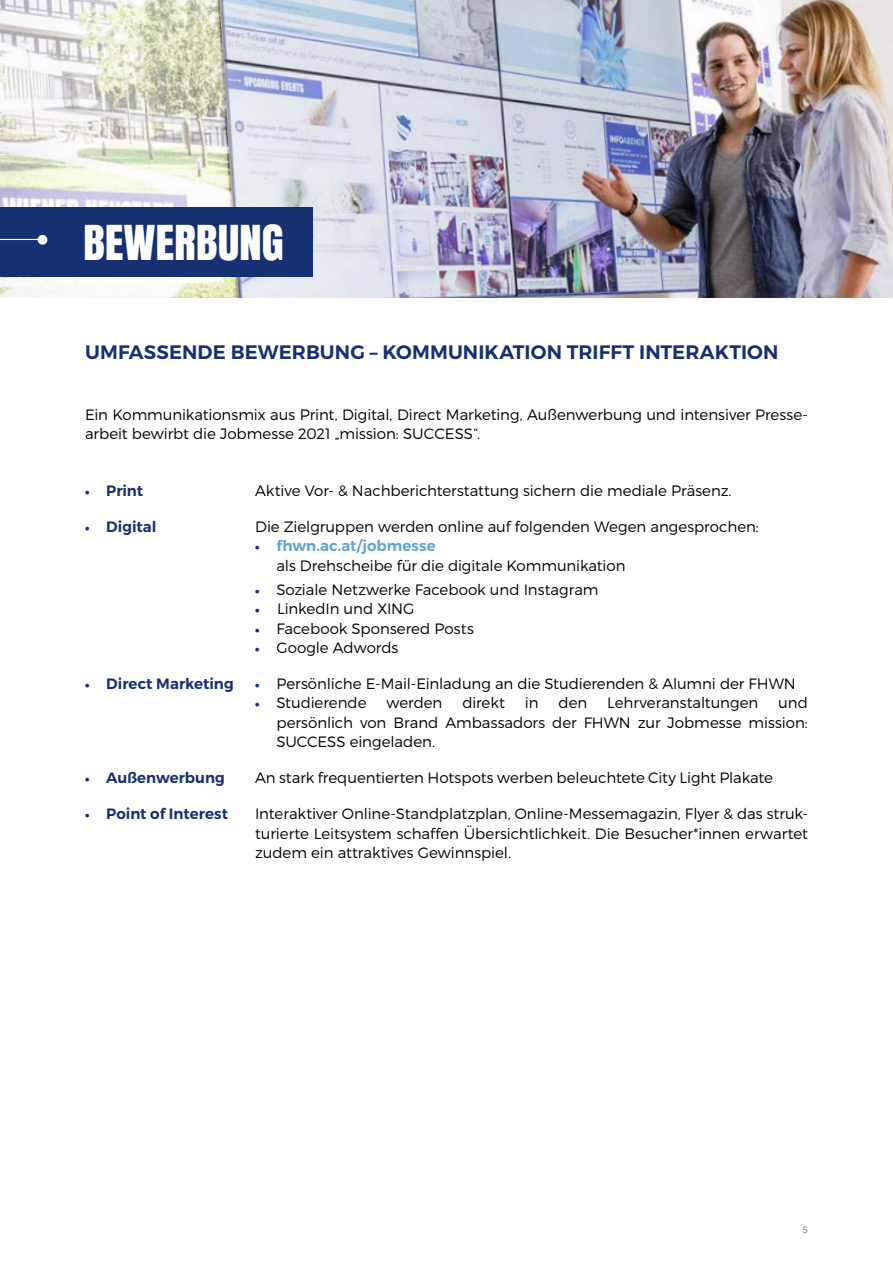
<style>
.page{position:relative;width:893px;height:1263px;background:#fff}
.page>*{position:absolute;margin:0;border:0;box-sizing:border-box;transform-origin:0 0}
.t1{font:45px "Anton";letter-spacing:-.005em;color:#fff}
.t2{font:600 19.5px "Montserrat";letter-spacing:.005em;color:#163072}
.t3{font:300 15px/19.5px "Montserrat";letter-spacing:-.005em;color:#000}
.t4{font:600 15px "Montserrat";color:#163072}
.t5{font:300 9px "Montserrat";color:#706f6f}
.s1{font-weight:900;font-size:12px}
.s2{font-weight:900;font-size:12px;color:#163072}
.s3{font-weight:600;color:#61a4d7}
</style>
<div class="page">
<img style="left:0;top:0;width:893px;height:298px">
<div style="left:0;top:207px;width:313px;height:69px;background:#163072"></div>
<div style="left:38px;top:235px;width:9px;height:10px;background:#fff;border-radius:50%"></div>
<hr style="left:0;top:239px;width:43px;height:1px;background:#fff">
<h1 class="t1" style="left:83px;top:207px;width:202px">BEWERBUNG</h1>
<h2 class="t2" style="left:85px;top:340px;width:695px">UMFASSENDE BEWERBUNG – KOMMUNIKATION TRIFFT INTERAKTION</h2>
<p class="t3" style="left:85px;top:404px;width:724px">Ein Kommunikationsmix aus Print, Digital, Direct Marketing, Außenwerbung und intensiver Presse&shy;arbeit bewirbt die Jobmesse 2021 „mission: SUCCESS“.</p>
<p class="t4" style="left:85px;top:481px;width:60px"><span class="s1">•</span> Print</p>
<p class="t3" style="left:255px;top:481px;width:478px">Aktive Vor- &amp; Nachberichterstattung sichern die mediale Präsenz.</p>
<p class="t4" style="left:85px;top:517px;width:73px"><span class="s1">•</span> Digital</p>
<p class="t3" style="left:255px;top:517px;width:505px">Die Zielgruppen werden online auf folgenden Wegen angesprochen:</p>
<p class="t3" style="left:276px;top:536px;width:351px;text-indent:-21px"><span class="s2">•</span> <span class="s3">fhwn.ac.at/jobmesse<br></span>als Drehscheibe für die digitale Kommunikation</p>
<p class="t3" style="left:255px;top:579px;width:345px"><span class="s2">•</span> Soziale Netzwerke Facebook und Instagram</p>
<p class="t3" style="left:255px;top:599px;width:161px"><span class="s2">•</span> LinkedIn und XING</p>
<p class="t3" style="left:255px;top:618px;width:220px"><span class="s2">•</span> Facebook Sponsered Posts</p>
<p class="t3" style="left:255px;top:638px;width:145px"><span class="s2">•</span> Google Adwords</p>
<p class="t4" style="left:85px;top:674px;width:150px"><span class="s1">•</span> Direct Marketing</p>
<p class="t3" style="left:255px;top:674px;width:542px"><span class="s2">•</span> Persönliche E-Mail-Einladung an die Studierenden &amp; Alumni der FHWN</p>
<p class="t3" style="left:255px;top:693px;width:113px"><span class="s2">•</span> Studierende</p>
<p class="t3" style="left:386px;top:693px;width:57px">werden</p>
<p class="t3" style="left:462px;top:693px;width:44px">direkt</p>
<p class="t3" style="left:525px;top:693px;width:15px">in</p>
<p class="t3" style="left:558px;top:693px;width:30px">den</p>
<p class="t3" style="left:607px;top:693px;width:153px">Lehrveranstaltungen</p>
<p class="t3" style="left:276px;top:693px;width:533px;text-align:justify;text-indent:502px">und persönlich von Brand Ambassadors der FHWN zur Jobmesse mission:<br>SUCCESS eingeladen.</p>
<p class="t4" style="left:85px;top:769px;width:141px"><span class="s1">•</span> Außenwerbung</p>
<p class="t3" style="left:255px;top:768px;width:519px">An stark frequentierten Hotspots werben beleuchtete City Light Plakate</p>
<p class="t4" style="left:85px;top:804px;width:145px"><span class="s1">•</span> Point of Interest</p>
<p class="t3" style="left:255px;top:804px;width:554px;text-align:justify">Interaktiver Online-Standplatzplan, Online-Messemagazin, Flyer &amp; das struk&shy;turierte Leitsystem schaffen Übersichtlichkeit. Die Besucher*innen erwartet zudem ein attraktives Gewinnspiel.</p>
<p class="t5" style="left:803px;top:1224px;width:7px">5</p>
</div>
